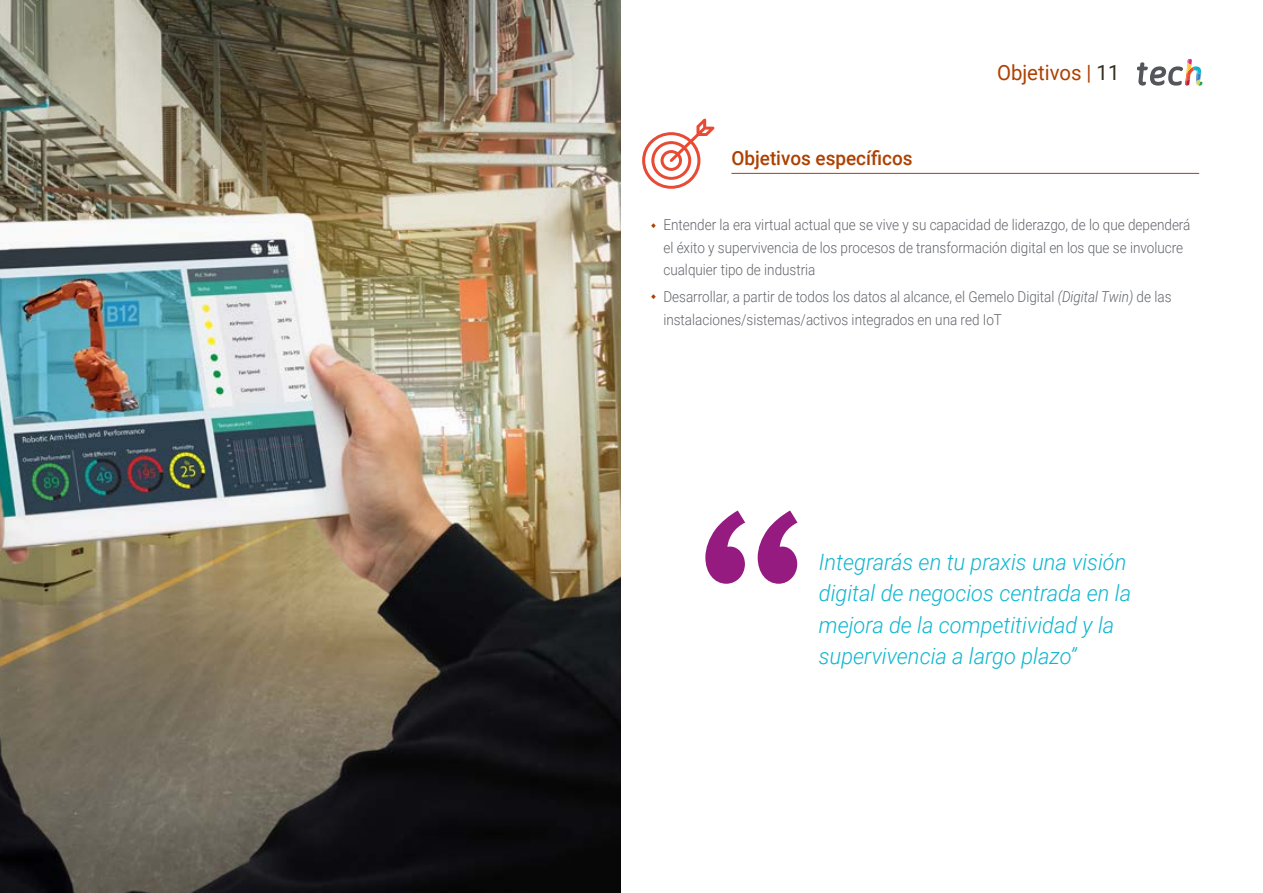
<style>
.page{position:relative;width:1263px;height:893px;background:#fff}
.page>*{position:absolute;margin:0;border:0;box-sizing:border-box;transform-origin:0 0}
.t1{font:italic 300 22.5px/31.5px "Roboto";color:#0fb6cf}
.t2{font:21px "Roboto";color:#ae4000}
.t3{font:500 19.5px "Roboto";color:#ae4000}
.t4{font:300 15px/22.5px "Roboto";color:#61646a;scale:.9 1}
.s1{color:#312e20}
.s2{font-style:italic}
</style>
<div class="page">
<hr style="left:731px;top:173px;width:468px;height:1px;background:#ae4000">
<img style="left:0;top:0;width:621px;height:893px">
<svg style="left:1137px;top:59px;width:65px;height:27px"></svg>
<svg style="left:705px;top:510px;width:92px;height:74px"></svg>
<svg style="left:642px;top:119px;width:72px;height:70px"></svg>
<h3 class="t3" style="left:731px;top:144px;width:183px">Objetivos específicos</h3>
<h2 class="t2" style="left:997px;top:57px;width:124px">Objetivos | <span class="s1">11</span></h2>
<p class="t4" style="left:663px;top:213px;width:587px">Entender la era virtual actual que se vive y su capacidad de liderazgo, de lo que dependerá el éxito y supervivencia de los procesos de transformación digital en los que se involucre cualquier tipo de industria</p>
<p class="t4" style="left:663px;top:285px;width:566px">Desarrollar, a partir de todos los datos al alcance, el Gemelo Digital <span class="s2">(Digital Twin)</span> de las instalaciones/sistemas/activos integrados en una red IoT</p>
<h1 class="t1" style="left:819px;top:545px;width:314px">Integrarás en tu praxis una visión digital de negocios centrada en la mejora de la competitividad y la supervivencia a largo plazo”</h1>
</div>
